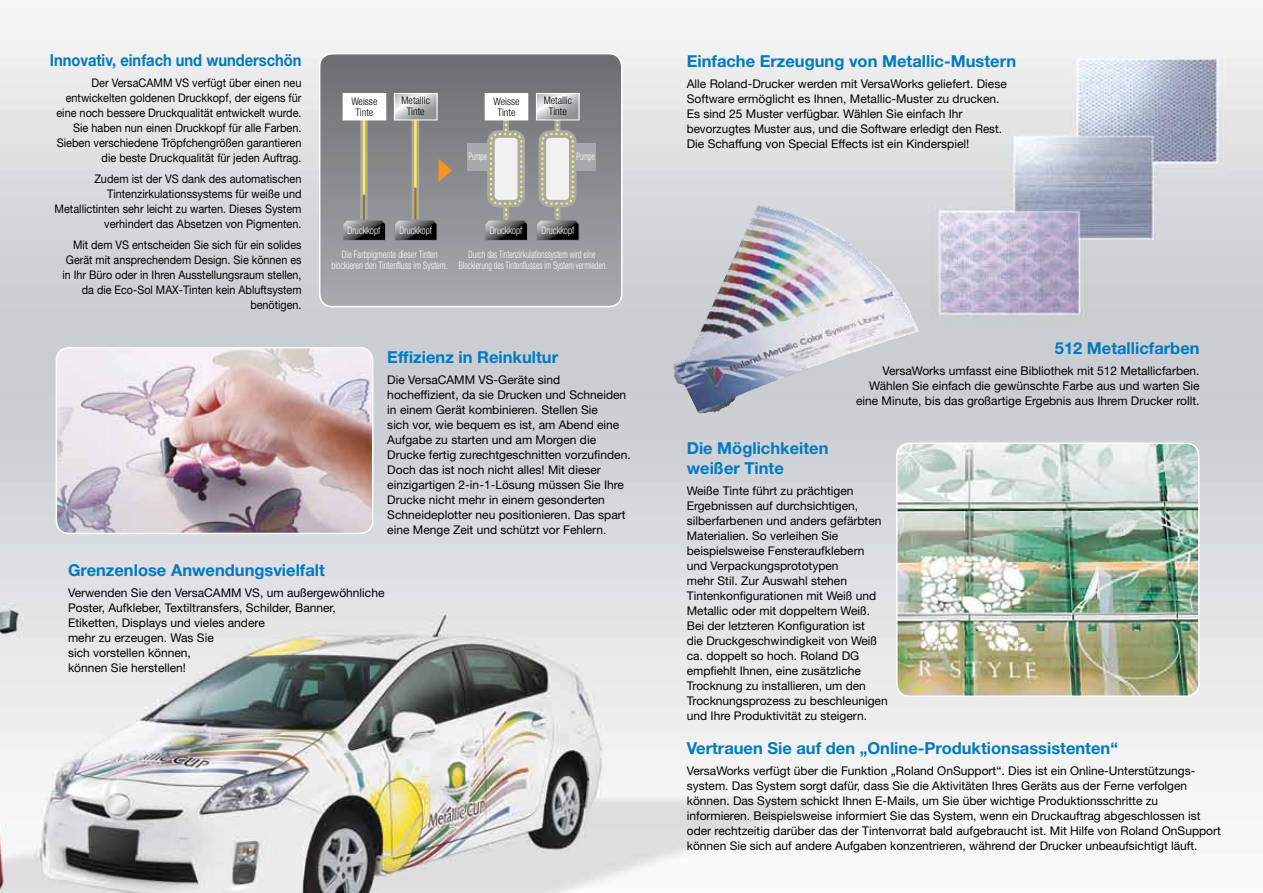
<style>
.page{position:relative;width:1263px;height:893px;background:#fff}
.page>*{position:absolute;margin:0;border:0;box-sizing:border-box;transform-origin:0 0}
.t1{font:700 16.5px/19.8px "Helvetica Neue LT Std";color:#007ac1}
.t2{font:700 16.5px "Helvetica Neue LT Std";color:#007ac1;scale:.89 1}
.t3{font:12px/15px "Helvetica Neue LT Std";color:#000}
.t4{font:11.85px/15px "Helvetica Neue LT Std";color:#000;text-align:right;scale:.92 1}
.t5{font:11.85px/15px "Helvetica Neue LT Std";color:#000;text-align:right;scale:.91 1}
.t6{font:300 condensed 10.35px/10.4px "Helvetica Neue LT Std";color:#fff;text-align:center;scale:.77 1}
.t7{font:300 condensed 10.35px/10.4px "Helvetica Neue LT Std";color:#fff;text-align:center;scale:.84 1}
.t8{font:300 condensed 10.35px/10.4px "Helvetica Neue LT Std";color:#000;text-align:center}
.t9{font:300 condensed 10.35px "Helvetica Neue LT Std";color:#fff;scale:.88 1}
.t10{font:300 condensed 10.35px "Helvetica Neue LT Std";color:#fff;scale:.72 1}
</style>
<div class="page">
<img style="left:0;top:15px;width:1263px;height:878px">
<svg style="left:320px;top:54px;width:302px;height:253px;background:#8b8c8f"></svg>
<svg style="left:439px;top:159px;width:13px;height:23px"></svg>
<div style="left:542px;top:134px;width:31px;height:70px;background:#f1f1f2;border-radius:7px"></div>
<div style="left:539px;top:130px;width:37px;height:77px;border:8px solid #a7a9ac;border-radius:7px"></div>
<svg style="left:554px;top:130px;width:6px;height:3px"></svg>
<div style="left:491px;top:134px;width:30px;height:70px;background:#f1f1f2;border-radius:7px"></div>
<div style="left:487px;top:130px;width:38px;height:77px;border:8px solid #a7a9ac;border-radius:7px"></div>
<svg style="left:503px;top:120px;width:6px;height:13px"></svg>
<div style="left:575px;top:143px;width:21px;height:28px;background:#a7a9ac"></div>
<div style="left:467px;top:143px;width:21px;height:28px;background:#a7a9ac"></div>
<div style="left:541px;top:133px;width:33px;height:72px;border:2px dashed #fff33e;border-radius:7px"></div>
<div style="left:490px;top:133px;width:32px;height:72px;border:2px dashed #fff33e;border-radius:7px"></div>
<svg style="left:505px;top:120px;width:2px;height:10px"></svg>
<svg style="left:536px;top:95px;width:43px;height:35px"></svg>
<div style="left:536px;top:93px;width:43px;height:27px;border:1px solid #fff"></div>
<div style="left:485px;top:93px;width:43px;height:27px;background:#fff"></div>
<svg style="left:484px;top:205px;width:44px;height:36px;background:#707272"></svg>
<svg style="left:536px;top:205px;width:44px;height:36px;background:#707272"></svg>
<div style="left:412px;top:120px;width:7px;height:100px;background:#a7a9ac"></div>
<svg style="left:360px;top:120px;width:8px;height:99px"></svg>
<hr style="left:414px;top:119px;width:3px;height:101px;background:#fff33e">
<hr style="left:363px;top:119px;width:2px;height:101px;background:#fff33e">
<hr style="left:414px;top:188px;width:3px;height:32px;background:#87754b">
<hr style="left:363px;top:195px;width:2px;height:25px;background:#87754b">
<svg style="left:342px;top:219px;width:44px;height:22px"></svg>
<svg style="left:394px;top:219px;width:44px;height:22px"></svg>
<svg style="left:396px;top:95px;width:39px;height:23px"></svg>
<div style="left:394px;top:93px;width:43px;height:27px;border:1px solid #fff"></div>
<div style="left:343px;top:93px;width:43px;height:27px;background:#fff"></div>
<div style="left:319px;top:53px;width:303px;height:254px;border:2px solid #fff;border-radius:13px"></div>
<img style="left:56px;top:348px;width:317px;height:185px">
<div style="left:56px;top:347px;width:317px;height:187px;border:2px solid #fff;border-radius:13px"></div>
<img style="left:673px;top:205px;width:246px;height:209px">
<img style="left:897px;top:443px;width:302px;height:253px">
<div style="left:896px;top:443px;width:303px;height:254px;border:2px solid #fff;border-radius:13px"></div>
<h1 class="t2" style="left:50px;top:50px;width:284px">Innovativ, einfach und wunderschön</h1>
<p class="t4" style="left:56px;top:75px;width:268px">Der VersaCAMM VS verfügt über einen neu entwickelten goldenen Druckkopf, der eigens für eine noch bessere Druckqualität entwickelt wurde.<br>Sie haben nun einen Druckkopf für alle Farben.<br>Sieben verschiedene Tröpfchengrößen garantieren die beste Druckqualität für jeden Auftrag.</p>
<p class="t4" style="left:55px;top:171px;width:270px">Zudem ist der VS dank des automatischen Tintenzirkulationssystems für weiße und Metallictinten sehr leicht zu warten. Dieses System verhindert das Absetzen von Pigmenten.</p>
<p class="t5" style="left:62px;top:237px;width:264px">Mit dem VS entscheiden Sie sich für ein solides Gerät mit ansprechendem Design. Sie können es in Ihr Büro oder in Ihren Ausstellungsraum stellen, da die Eco-Sol MAX-Tinten kein Abluftsystem benötigen.</p>
<p class="t8" style="left:401px;top:96px;width:30px">Metallic<br>Tinte</p>
<p class="t8" style="left:351px;top:96px;width:28px">Weisse<br>Tinte</p>
<p class="t8" style="left:544px;top:96px;width:30px">Metallic<br>Tinte</p>
<p class="t8" style="left:493px;top:96px;width:28px">Weisse<br>Tinte</p>
<p class="t9" style="left:348px;top:224px;width:39px">Druckkopf</p>
<p class="t9" style="left:399px;top:224px;width:39px">Druckkopf</p>
<p class="t10" style="left:468px;top:151px;width:27px">Pumpe</p>
<p class="t10" style="left:577px;top:151px;width:27px">Pumpe</p>
<p class="t9" style="left:490px;top:224px;width:39px">Druckkopf</p>
<p class="t9" style="left:541px;top:224px;width:39px">Druckkopf</p>
<p class="t7" style="left:331px;top:249px;width:140px">Die Farbpigmente dieser Tinten blockieren den Tintenfluss im System.</p>
<p class="t6" style="left:459px;top:249px;width:194px">Durch das Tintenzirkulationssystem wird eine<br>Blockierung des Tintenflusses im System vermieden.</p>
<h1 class="t1" style="left:387px;top:347px;width:172px">Effizienz in Reinkultur</h1>
<p class="t3" style="left:387px;top:372px;width:245px">Die VersaCAMM VS-Geräte sind hocheffizient, da sie Drucken und Schneiden in einem Gerät kombinieren. Stellen Sie<br>sich vor, wie bequem es ist, am Abend eine Aufgabe zu starten und am Morgen die Drucke fertig zurechtgeschnitten vorzufinden.<br>Doch das ist noch nicht alles! Mit dieser einzigartigen 2-in-1-Lösung müssen Sie Ihre Drucke nicht mehr in einem gesonderten Schneideplotter neu positionieren. Das spart eine Menge Zeit und schützt vor Fehlern.</p>
<h1 class="t1" style="left:68px;top:560px;width:258px">Grenzenlose Anwendungsvielfalt</h1>
<p class="t3" style="left:68px;top:585px;width:318px">Verwenden Sie den VersaCAMM VS, um außergewöhnliche Poster, Aufkleber, Textiltransfers, Schilder, Banner, Etiketten, Displays und vieles andere<br>mehr zu erzeugen. Was Sie<br>sich vorstellen können,<br>können Sie herstellen!</p>
<h1 class="t1" style="left:687px;top:51px;width:331px">Einfache Erzeugung von Metallic-Mustern</h1>
<p class="t3" style="left:687px;top:76px;width:322px">Alle Roland-Drucker werden mit VersaWorks geliefert. Diese Software ermöglicht es Ihnen, Metallic-Muster zu drucken.<br>Es sind 25 Muster verfügbar. Wählen Sie einfach Ihr bevorzugtes Muster aus, und die Software erledigt den Rest.<br>Die Schaffung von Special Effects ist ein Kinderspiel!</p>
<h1 class="t1" style="left:1055px;top:338px;width:146px">512 Metallicfarben</h1>
<p class="t3" style="left:856px;top:363px;width:345px;text-align:right">VersaWorks umfasst eine Bibliothek mit 512 Metallicfarben.<br>Wählen Sie einfach die gewünschte Farbe aus und warten Sie eine Minute, bis das großartige Ergebnis aus Ihrem Drucker rollt.</p>
<h1 class="t1" style="left:687px;top:438px;width:143px">Die Möglichkeiten weißer Tinte</h1>
<p class="t3" style="left:687px;top:483px;width:202px">Weiße Tinte führt zu prächtigen Ergebnissen auf durchsichtigen, silberfarbenen und anders gefärbten Materialien. So verleihen Sie beispielsweise Fensteraufklebern und Verpackungsprototypen<br>mehr Stil. Zur Auswahl stehen Tintenkonfigurationen mit Weiß und Metallic oder mit doppeltem Weiß.<br>Bei der letzteren Konfiguration ist<br>die Druckgeschwindigkeit von Weiß ca. doppelt so hoch. Roland DG empfiehlt Ihnen, eine zusätzliche Trocknung zu installieren, um den Trocknungsprozess zu beschleunigen und Ihre Produktivität zu steigern.</p>
<h1 class="t1" style="left:687px;top:738px;width:433px">Vertrauen Sie auf den „Online-Produktionsassistenten“</h1>
<p class="t3" style="left:687px;top:763px;width:536px">VersaWorks verfügt über die Funktion „Roland OnSupport“. Dies ist ein Online-Unterstützungs&shy;system. Das System sorgt dafür, dass Sie die Aktivitäten Ihres Geräts aus der Ferne verfolgen können. Das System schickt Ihnen E-Mails, um Sie über wichtige Produktionsschritte zu informieren. Beispielsweise informiert Sie das System, wenn ein Druckauftrag abgeschlossen ist oder rechtzeitig darüber das der Tintenvorrat bald aufgebraucht ist. Mit Hilfe von Roland OnSupport können Sie sich auf andere Aufgaben konzentrieren, während der Drucker unbeaufsichtigt läuft.</p>
</div>
